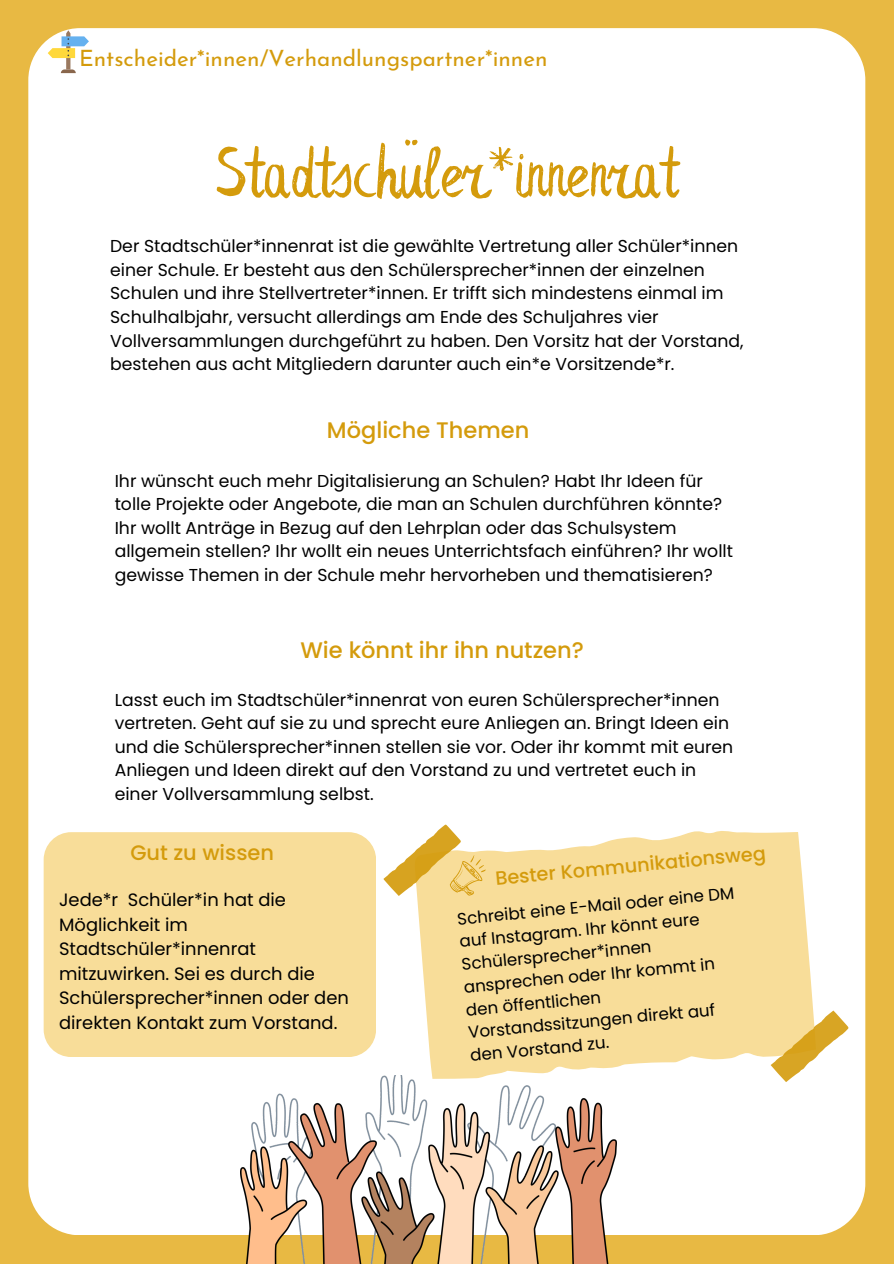
<style>
.page{position:relative;width:894px;height:1264px;background:#fff}
.page>*{position:absolute;margin:0;border:0;box-sizing:border-box;transform-origin:0 0}
.t1{font:75px "Leafy Extended";color:#d49b0c}
.t2{font:22.5px "Josefin Sans";color:#d49b0c}
.t3{font:500 22.5px "Poppins";color:#d49b0c}
.t4{font:500 21px "Poppins";color:#d49b0c}
.t5{font:500 19.2px "Poppins";color:#d49b0c}
.t6{font:17.85px/24.5px "Poppins";color:#000}
.t7{font:17.25px/23.7px "Poppins";color:#000}
.t8{font:16.65px/23px "Poppins";color:#000}
</style>
<div class="page">
<div style="left:0;top:0;width:893px;height:1263px;background:#e8b943"></div>
<div style="left:28px;top:28px;width:837px;height:1206px;background:#fff;border-radius:52px"></div>
<svg style="left:48px;top:30px;width:41px;height:43px"></svg>
<div style="left:44px;top:832px;width:331px;height:225px;background:#f8dd99;border-radius:28px"></div>
<svg style="left:417px;top:831px;width:396px;height:244px;background:#f8e0a3"></svg>
<svg style="left:767px;top:1009px;width:82px;height:73px"></svg>
<svg style="left:383px;top:824px;width:102px;height:72px"></svg>
<img style="left:240px;top:1075px;width:376px;height:188px">
<p class="t2" style="left:79px;top:49px;width:469px">Entscheider*innen/Verhandlungspartner*innen</p>
<h1 class="t1" style="left:215px;top:142px;width:464px">Stadtschüler*innenrat</h1>
<p class="t7" style="left:110px;top:234px;width:635px">Der Stadtschüler*innenrat ist die gewählte Vertretung aller Schüler*innen einer Schule. Er besteht aus den Schülersprecher*innen der einzelnen Schulen und ihre Stellvertreter*innen. Er trifft sich mindestens einmal im Schulhalbjahr, versucht allerdings am Ende des Schuljahres vier Vollversammlungen durchgeführt zu haben. Den Vorsitz hat der Vorstand, bestehen aus acht Mitgliedern darunter auch ein*e Vorsitzende*r.</p>
<h2 class="t3" style="left:327px;top:414px;width:204px">Mögliche Themen</h2>
<p class="t7" style="left:115px;top:468px;width:619px">Ihr wünscht euch mehr Digitalisierung an Schulen? Habt Ihr Ideen für tolle Projekte oder Angebote, die man an Schulen durchführen könnte?<br>Ihr wollt Anträge in Bezug auf den Lehrplan oder das Schulsystem allgemein stellen? Ihr wollt ein neues Unterrichtsfach einführen? Ihr wollt gewisse Themen in der Schule mehr hervorheben und thematisieren?</p>
<h2 class="t3" style="left:300px;top:634px;width:285px">Wie könnt ihr ihn nutzen?</h2>
<p class="t7" style="left:115px;top:687px;width:620px">Lasst euch im Stadtschüler*innenrat von euren Schülersprecher*innen vertreten. Geht auf sie zu und sprecht eure Anliegen an. Bringt Ideen ein und die Schülersprecher*innen stellen sie vor. Oder ihr kommt mit euren Anliegen und Ideen direkt auf den Vorstand zu und vertretet euch in einer Vollversammlung selbst.</p>
<h2 class="t4" style="left:130px;top:838px;width:145px">Gut zu wissen</h2>
<p class="t5" style="left:494px;top:864px;width:273px;rotate:-5deg">Bester Kommunikationsweg</p>
<h4 class="t6" style="left:59px;top:887px;width:291px">Jede*r Schüler*in hat die<br>Möglichkeit im<br>Stadtschüler*innenrat mitzuwirken. Sei es durch die<br>Schülersprecher*innen oder den direkten Kontakt zum Vorstand.</h4>
<h5 class="t8" style="left:456px;top:906px;width:279px;rotate:-5deg">Schreibt eine E-Mail oder eine DM auf Instagram. Ihr könnt eure<br>Schülersprecher*innen ansprechen oder Ihr kommt in den öffentlichen<br>Vorstandssitzungen direkt auf den Vorstand zu.</h5>
</div>
